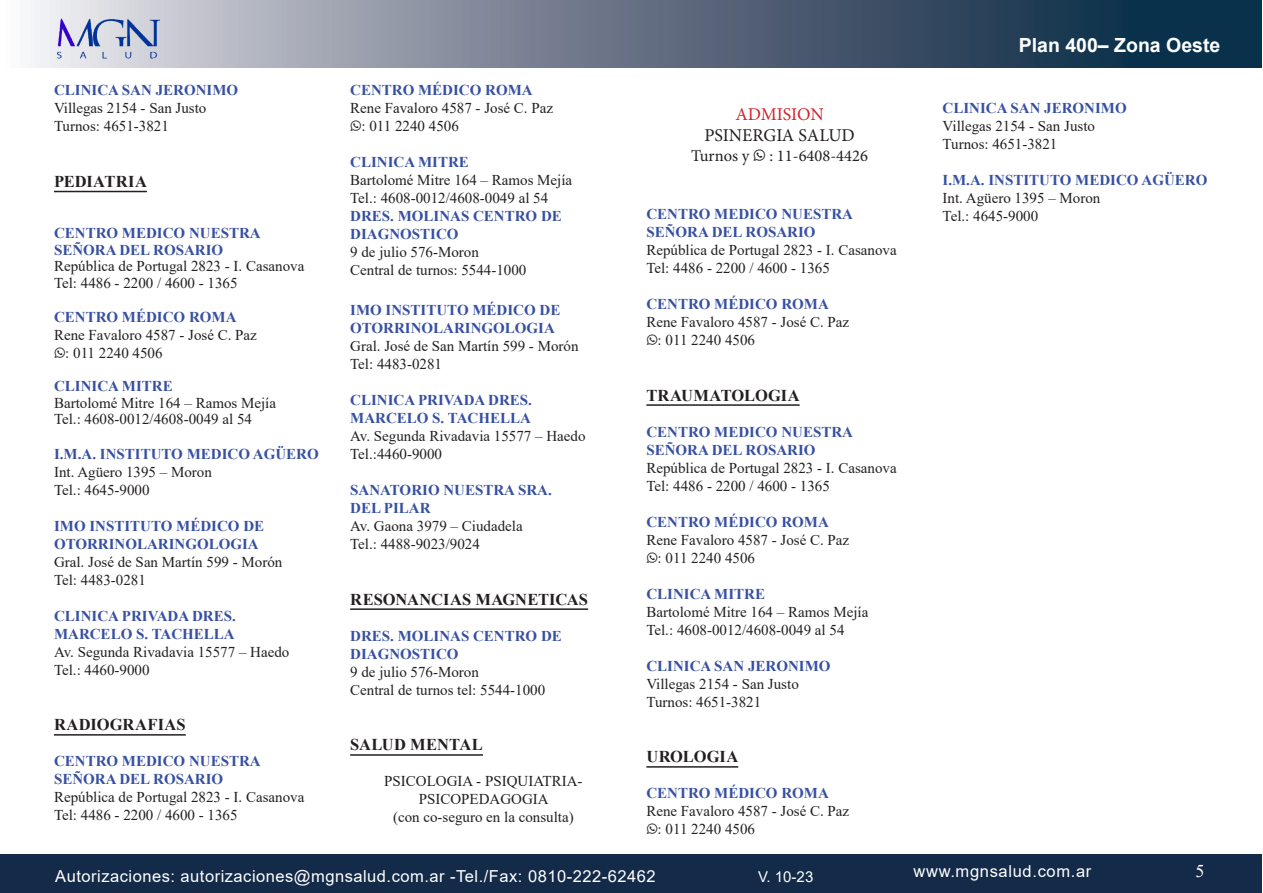
<style>
.page{position:relative;width:1263px;height:893px;background:#fff}
.page>*{position:absolute;margin:0;border:0;box-sizing:border-box;transform-origin:0 0}
.t1{font:700 19.5px "Arial";color:#fff}
.t2{font:18px "Minion Pro";color:#231f20}
.t3{font:18px "Minion Pro";letter-spacing:-.01em;color:#d1232a}
.t4{font:18px "Times New Roman";color:#fff}
.t5{font:16.5px "Arial";letter-spacing:.03em;color:#fff}
.Especialidad{font:700 16.5px "Times New Roman";letter-spacing:.005em;color:#231f20}
.nombre{font:700 16.5px "Times New Roman";letter-spacing:.005em;color:#231f20}
.t6{font:16.5px "Minion Pro";color:#231f20}
.texto{font:15px "Times New Roman";color:#231f20}
.nombre-2{font:700 15px "Times New Roman";color:#3750a2}
.Texto{font:15px "Times New Roman";color:#231f20}
.t7{font:15px "Arial";color:#fff}
</style>
<div class="page">
<div style="left:1px;top:854px;width:1261px;height:39px;background:#132a48"></div>
<svg style="left:30px;top:0;width:1231px;height:67px;background:#637285"></svg>
<img style="left:55px;top:17px;width:107px;height:43px">
<hr style="left:54px;top:191px;width:93px;height:1px;background:#231f20">
<hr style="left:54px;top:734px;width:132px;height:2px;background:#231f20">
<hr style="left:350px;top:608px;width:238px;height:2px;background:#231f20">
<hr style="left:350px;top:754px;width:133px;height:2px;background:#231f20">
<hr style="left:646px;top:404px;width:154px;height:2px;background:#231f20">
<hr style="left:646px;top:766px;width:92px;height:2px;background:#231f20">
<p class="nombre-2" style="left:54px;top:79px;width:186px">CLINICA SAN JERONIMO</p>
<p class="texto" style="left:54px;top:98px;width:154px">Villegas 2154 - San Justo</p>
<p class="texto" style="left:54px;top:116px;width:116px">Turnos: 4651-3821</p>
<p class="Especialidad" style="left:54px;top:170px;width:94px">PEDIATRIA</p>
<p class="nombre-2" style="left:54px;top:222px;width:208px">CENTRO MEDICO NUESTRA</p>
<p class="nombre-2" style="left:54px;top:239px;width:171px">SEÑORA DEL ROSARIO</p>
<p class="texto" style="left:54px;top:255px;width:252px">República de Portugal 2823 - I. Casanova</p>
<p class="texto" style="left:54px;top:272px;width:185px">Tel: 4486 - 2200 / 4600 - 1365</p>
<p class="nombre-2" style="left:54px;top:306px;width:184px">CENTRO MÉDICO ROMA</p>
<p class="texto" style="left:54px;top:324px;width:204px">Rene Favaloro 4587 - José C. Paz</p>
<p class="texto" style="left:65px;top:342px;width:99px">: 011 2240 4506</p>
<p class="nombre-2" style="left:54px;top:375px;width:120px">CLINICA MITRE</p>
<p class="texto" style="left:54px;top:392px;width:224px">Bartolomé Mitre 164 – Ramos Mejía</p>
<p class="texto" style="left:54px;top:408px;width:200px">Tel.: 4608-0012/4608-0049 al 54</p>
<p class="nombre-2" style="left:54px;top:443px;width:266px">I.M.A. INSTITUTO MEDICO AGÜERO</p>
<p class="texto" style="left:54px;top:461px;width:159px">Int. Agüero 1395 – Moron</p>
<p class="texto" style="left:54px;top:479px;width:97px">Tel.: 4645-9000</p>
<p class="nombre-2" style="left:54px;top:515px;width:212px">IMO INSTITUTO MÉDICO DE</p>
<p class="nombre-2" style="left:54px;top:533px;width:206px">OTORRINOLARINGOLOGIA</p>
<p class="texto" style="left:54px;top:551px;width:230px">Gral. José de San Martín 599 - Morón</p>
<p class="texto" style="left:54px;top:569px;width:93px">Tel: 4483-0281</p>
<p class="nombre-2" style="left:54px;top:605px;width:183px">CLINICA PRIVADA DRES.</p>
<p class="nombre-2" style="left:54px;top:623px;width:182px">MARCELO S. TACHELLA</p>
<p class="texto" style="left:54px;top:641px;width:237px">Av. Segunda Rivadavia 15577 – Haedo</p>
<p class="texto" style="left:54px;top:659px;width:97px">Tel.: 4460-9000</p>
<p class="Especialidad" style="left:54px;top:713px;width:133px">RADIOGRAFIAS</p>
<p class="nombre-2" style="left:54px;top:750px;width:208px">CENTRO MEDICO NUESTRA</p>
<p class="nombre-2" style="left:54px;top:768px;width:171px">SEÑORA DEL ROSARIO</p>
<p class="texto" style="left:54px;top:787px;width:252px">República de Portugal 2823 - I. Casanova</p>
<p class="texto" style="left:54px;top:805px;width:185px">Tel: 4486 - 2200 / 4600 - 1365</p>
<p class="nombre-2" style="left:350px;top:79px;width:184px">CENTRO MÉDICO ROMA</p>
<p class="texto" style="left:350px;top:98px;width:204px">Rene Favaloro 4587 - José C. Paz</p>
<p class="texto" style="left:361px;top:116px;width:99px">: 011 2240 4506</p>
<p class="nombre-2" style="left:350px;top:151px;width:120px">CLINICA MITRE</p>
<p class="texto" style="left:350px;top:170px;width:224px">Bartolomé Mitre 164 – Ramos Mejía</p>
<p class="texto" style="left:350px;top:188px;width:200px">Tel.: 4608-0012/4608-0049 al 54</p>
<p class="nombre-2" style="left:350px;top:205px;width:213px">DRES. MOLINAS CENTRO DE</p>
<p class="nombre-2" style="left:350px;top:223px;width:110px">DIAGNOSTICO</p>
<p class="texto" style="left:350px;top:242px;width:130px">9 de julio 576-Moron</p>
<p class="texto" style="left:350px;top:260px;width:178px">Central de turnos: 5544-1000</p>
<p class="nombre-2" style="left:350px;top:299px;width:212px">IMO INSTITUTO MÉDICO DE</p>
<p class="nombre-2" style="left:350px;top:317px;width:206px">OTORRINOLARINGOLOGIA</p>
<p class="texto" style="left:350px;top:335px;width:230px">Gral. José de San Martín 599 - Morón</p>
<p class="texto" style="left:350px;top:353px;width:93px">Tel: 4483-0281</p>
<p class="nombre-2" style="left:350px;top:389px;width:183px">CLINICA PRIVADA DRES.</p>
<p class="nombre-2" style="left:350px;top:407px;width:182px">MARCELO S. TACHELLA</p>
<p class="texto" style="left:350px;top:425px;width:237px">Av. Segunda Rivadavia 15577 – Haedo</p>
<p class="texto" style="left:350px;top:443px;width:93px">Tel.:4460-9000</p>
<p class="nombre-2" style="left:350px;top:479px;width:203px">SANATORIO NUESTRA SRA.</p>
<p class="nombre-2" style="left:350px;top:497px;width:82px">DEL PILAR</p>
<p class="texto" style="left:350px;top:515px;width:174px">Av. Gaona 3979 – Ciudadela</p>
<p class="texto" style="left:350px;top:533px;width:131px">Tel.: 4488-9023/9024</p>
<p class="nombre" style="left:350px;top:587px;width:239px">RESONANCIAS MAGNETICAS</p>
<p class="nombre-2" style="left:350px;top:625px;width:213px">DRES. MOLINAS CENTRO DE</p>
<p class="nombre-2" style="left:350px;top:643px;width:110px">DIAGNOSTICO</p>
<p class="texto" style="left:350px;top:661px;width:130px">9 de julio 576-Moron</p>
<p class="texto" style="left:350px;top:679px;width:196px">Central de turnos tel: 5544-1000</p>
<p class="Especialidad" style="left:350px;top:733px;width:134px">SALUD MENTAL</p>
<p class="Texto" style="left:384px;top:771px;width:200px">PSICOLOGIA - PSIQUIATRIA-</p>
<p class="Texto" style="left:419px;top:789px;width:131px">PSICOPEDAGOGIA</p>
<p class="Texto" style="left:393px;top:807px;width:182px">(con co-seguro en la consulta)</p>
<p class="t3" style="left:735px;top:102px;width:90px">ADMISION</p>
<p class="t2" style="left:704px;top:124px;width:152px">PSINERGIA SALUD</p>
<p class="t6" style="left:691px;top:145px;width:178px">Turnos y : 11-6408-4426</p>
<p class="nombre-2" style="left:646px;top:203px;width:208px">CENTRO MEDICO NUESTRA</p>
<p class="nombre-2" style="left:646px;top:221px;width:171px">SEÑORA DEL ROSARIO</p>
<p class="texto" style="left:646px;top:239px;width:252px">República de Portugal 2823 - I. Casanova</p>
<p class="texto" style="left:646px;top:257px;width:185px">Tel: 4486 - 2200 / 4600 - 1365</p>
<p class="nombre-2" style="left:646px;top:293px;width:184px">CENTRO MÉDICO ROMA</p>
<p class="texto" style="left:646px;top:311px;width:204px">Rene Favaloro 4587 - José C. Paz</p>
<p class="texto" style="left:658px;top:329px;width:99px">: 011 2240 4506</p>
<p class="Especialidad" style="left:646px;top:383px;width:155px">TRAUMATOLOGIA</p>
<p class="nombre-2" style="left:646px;top:421px;width:208px">CENTRO MEDICO NUESTRA</p>
<p class="nombre-2" style="left:646px;top:439px;width:171px">SEÑORA DEL ROSARIO</p>
<p class="texto" style="left:646px;top:457px;width:252px">República de Portugal 2823 - I. Casanova</p>
<p class="texto" style="left:646px;top:475px;width:185px">Tel: 4486 - 2200 / 4600 - 1365</p>
<p class="nombre-2" style="left:646px;top:511px;width:184px">CENTRO MÉDICO ROMA</p>
<p class="texto" style="left:646px;top:529px;width:204px">Rene Favaloro 4587 - José C. Paz</p>
<p class="texto" style="left:658px;top:547px;width:99px">: 011 2240 4506</p>
<p class="nombre-2" style="left:646px;top:583px;width:120px">CLINICA MITRE</p>
<p class="texto" style="left:646px;top:601px;width:224px">Bartolomé Mitre 164 – Ramos Mejía</p>
<p class="texto" style="left:646px;top:619px;width:200px">Tel.: 4608-0012/4608-0049 al 54</p>
<p class="nombre-2" style="left:646px;top:655px;width:186px">CLINICA SAN JERONIMO</p>
<p class="texto" style="left:646px;top:673px;width:154px">Villegas 2154 - San Justo</p>
<p class="texto" style="left:646px;top:691px;width:116px">Turnos: 4651-3821</p>
<p class="Especialidad" style="left:646px;top:745px;width:93px">UROLOGIA</p>
<p class="nombre-2" style="left:646px;top:782px;width:184px">CENTRO MÉDICO ROMA</p>
<p class="texto" style="left:646px;top:801px;width:204px">Rene Favaloro 4587 - José C. Paz</p>
<p class="texto" style="left:658px;top:819px;width:99px">: 011 2240 4506</p>
<h1 class="t1" style="left:1019px;top:31px;width:203px">Plan 400– Zona Oeste</h1>
<p class="nombre-2" style="left:942px;top:97px;width:186px">CLINICA SAN JERONIMO</p>
<p class="texto" style="left:942px;top:116px;width:154px">Villegas 2154 - San Justo</p>
<p class="texto" style="left:942px;top:134px;width:116px">Turnos: 4651-3821</p>
<p class="nombre-2" style="left:942px;top:169px;width:266px">I.M.A. INSTITUTO MEDICO AGÜERO</p>
<p class="texto" style="left:942px;top:188px;width:159px">Int. Agüero 1395 – Moron</p>
<p class="texto" style="left:942px;top:206px;width:97px">Tel.: 4645-9000</p>
<p class="t5" style="left:55px;top:865px;width:602px">Autorizaciones: autorizaciones@mgnsalud.com.ar -Tel./Fax: 0810-222-62462</p>
<p class="t5" style="left:913px;top:860px;width:179px">www.mgnsalud.com.ar</p>
<p class="t4" style="left:1195px;top:858px;width:10px">5</p>
<p class="t7" style="left:758px;top:866px;width:57px">V. 10-23</p>
</div>
